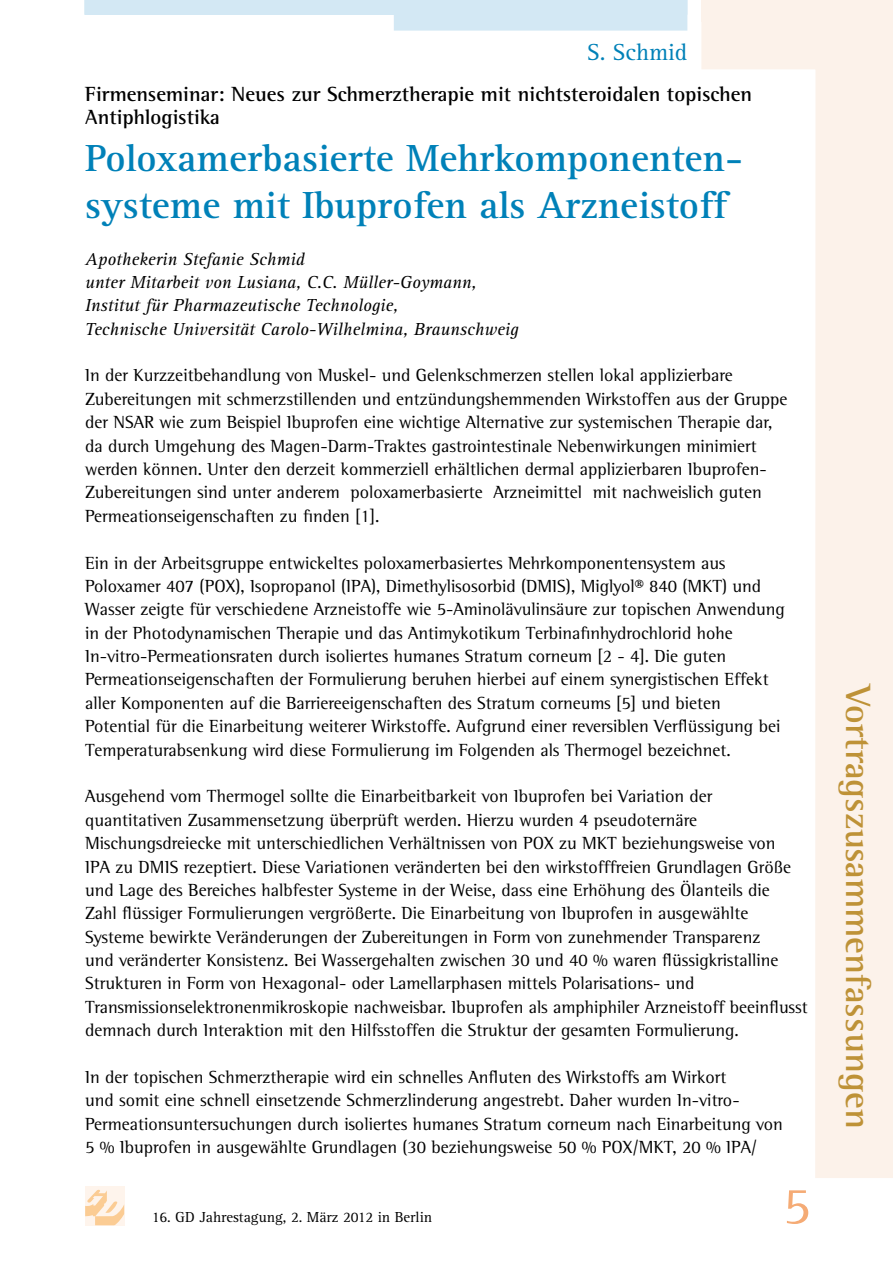
<style>
.page{position:relative;width:893px;height:1263px;background:#fff}
.page>*{position:absolute;margin:0;border:0;box-sizing:border-box;transform-origin:0 0}
.t1{font:54px "Agfa Rotis Serif";color:#f5ab75}
.t2{font:700 39px/46.8px "Agfa Rotis Serif";color:#0081b8}
.t3{font:700 36px "Agfa Rotis Semi Serif";color:#be9237}
.t4{font:24px "Agfa Rotis Serif";color:#0081b8}
.t5{font:700 21px/23.4px "Agfa Rotis Semi Serif";color:#000}
.t6{font:18px/23.4px "Agfa Rotis Semi Serif";color:#000}
.t7{font:italic 18px/23.4px "Agfa Rotis Serif";color:#000}
.t8{font:15px "Agfa Rotis Serif";color:#000}
</style>
<div class="page">
<svg style="left:701px;top:21px;width:192px;height:1157px"></svg>
<div style="left:85px;top:1186px;width:39px;height:39px;background:#fef4ec"></div>
<svg style="left:85px;top:1189px;width:39px;height:36px"></svg>
<svg style="left:84px;top:0;width:603px;height:31px"></svg>
<div style="left:701px;top:0;width:192px;height:21px;background:#fcf2ea"></div>
<h3 class="t4" style="left:587px;top:39px;width:102px">S. Schmid</h3>
<p class="t5" style="left:85px;top:82px;width:668px">Firmenseminar: Neues zur Schmerztherapie mit nichtsteroidalen topischen<br>Antiphlogistika</p>
<h2 class="t2" style="left:85px;top:135px;width:659px">Poloxamerbasierte Mehrkomponenten&shy;systeme mit Ibuprofen als Arzneistoff</h2>
<p class="t7" style="left:85px;top:247px;width:435px">Apothekerin Stefanie Schmid<br>unter Mitarbeit von Lusiana, C.C. Müller-Goymann, Institut für Pharmazeutische Technologie,<br>Technische Universität Carolo-Wilhelmina, Braunschweig</p>
<p class="t6" style="left:85px;top:364px;width:704px">In der Kurzzeitbehandlung von Muskel- und Gelenkschmerzen stellen lokal applizierbare Zubereitungen mit schmerzstillenden und entzündungshemmenden Wirkstoffen aus der Gruppe der NSAR wie zum Beispiel Ibuprofen eine wichtige Alternative zur systemischen Therapie dar, da durch Umgehung des Magen-Darm-Traktes gastrointestinale Nebenwirkungen minimiert werden können. Unter den derzeit kommerziell erhältlichen dermal applizierbaren Ibuprofen-Zubereitungen sind unter anderem poloxamerbasierte Arzneimittel mit nachweislich guten Permeationseigenschaften zu finden [1].</p>
<p class="t6" style="left:85px;top:551px;width:701px">Ein in der Arbeitsgruppe entwickeltes poloxamerbasiertes Mehrkomponentensystem aus Poloxamer 407 (POX), Isopropanol (IPA), Dimethylisosorbid (DMIS), Miglyol® 840 (MKT) und Wasser zeigte für verschiedene Arzneistoffe wie 5-Aminolävulinsäure zur topischen Anwendung in der Photodynamischen Therapie und das Antimykotikum Terbinafinhydrochlorid hohe In-vitro-Permeationsraten durch isoliertes humanes Stratum corneum [2 - 4]. Die guten Permeationseigenschaften der Formulierung beruhen hierbei auf einem synergistischen Effekt aller Komponenten auf die Barriereeigenschaften des Stratum corneums [5] und bieten Potential für die Einarbeitung weiterer Wirkstoffe. Aufgrund einer reversiblen Verflüssigung bei Temperaturabsenkung wird diese Formulierung im Folgenden als Thermogel bezeichnet.</p>
<p class="t6" style="left:85px;top:784px;width:724px">Ausgehend vom Thermogel sollte die Einarbeitbarkeit von Ibuprofen bei Variation der quantitativen Zusammensetzung überprüft werden. Hierzu wurden 4 pseudoternäre Mischungsdreiecke mit unterschiedlichen Verhältnissen von POX zu MKT beziehungsweise von<br>IPA zu DMIS rezeptiert. Diese Variationen veränderten bei den wirkstofffreien Grundlagen Größe und Lage des Bereiches halbfester Systeme in der Weise, dass eine Erhöhung des Ölanteils die<br>Zahl flüssiger Formulierungen vergrößerte. Die Einarbeitung von Ibuprofen in ausgewählte Systeme bewirkte Veränderungen der Zubereitungen in Form von zunehmender Transparenz<br>und veränderter Konsistenz. Bei Wassergehalten zwischen 30 und 40 % waren flüssigkristalline Strukturen in Form von Hexagonal- oder Lamellarphasen mittels Polarisations- und Transmissionselektronenmikroskopie nachweisbar. Ibuprofen als amphiphiler Arzneistoff beeinflusst demnach durch Interaktion mit den Hilfsstoffen die Struktur der gesamten Formulierung.</p>
<p class="t6" style="left:85px;top:1065px;width:699px">In der topischen Schmerztherapie wird ein schnelles Anfluten des Wirkstoffs am Wirkort<br>und somit eine schnell einsetzende Schmerzlinderung angestrebt. Daher wurden In-vitro-Permeationsuntersuchungen durch isoliertes humanes Stratum corneum nach Einarbeitung von 5 % Ibuprofen in ausgewählte Grundlagen (30 beziehungsweise 50 % POX/MKT, 20 % IPA/</p>
<p class="t8" style="left:152px;top:1208px;width:282px">16. GD Jahrestagung, 2. März 2012 in Berlin</p>
<h1 class="t1" style="left:783px;top:1175px;width:30px">5</h1>
<h3 class="t3" style="left:880px;top:685px;width:445px;rotate:90deg">Vortragszusammenfassungen</h3>
</div>
